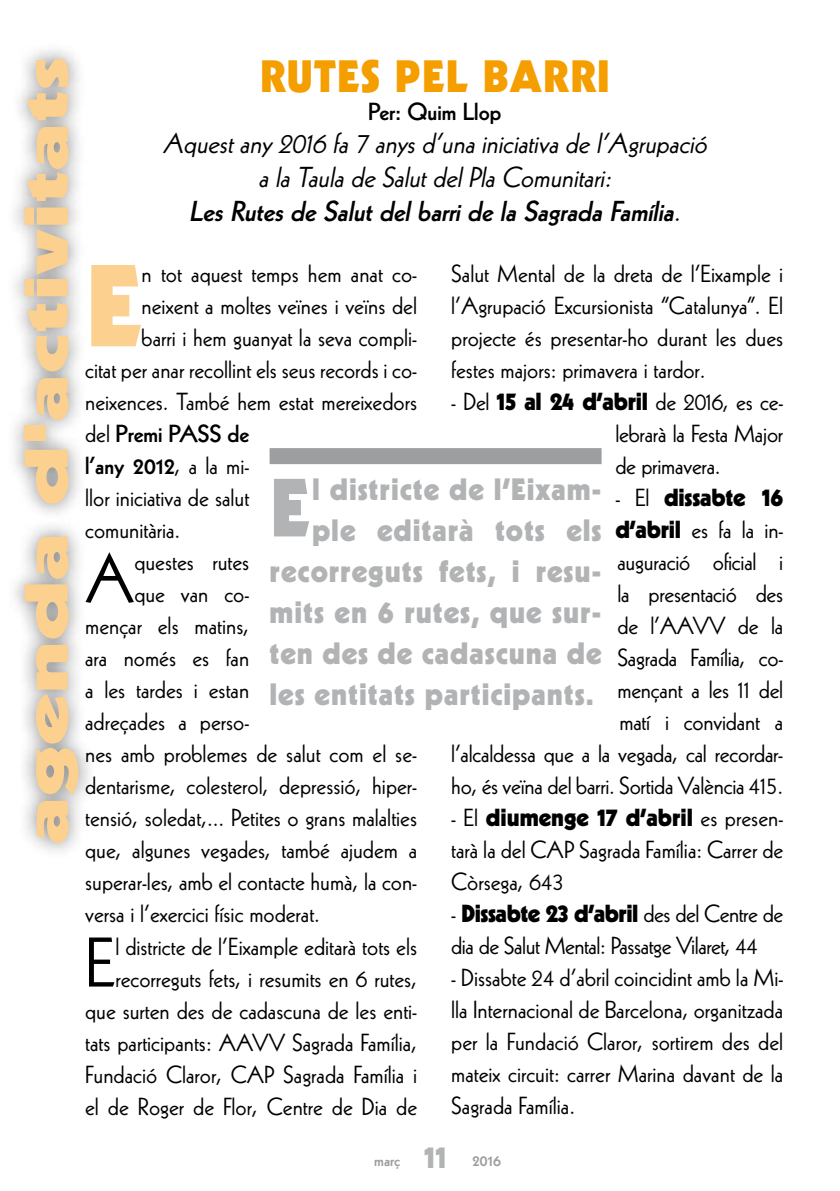
<style>
.page{position:relative;width:840px;height:1191px;background:#fff}
.page>*{position:absolute;margin:0;border:0;box-sizing:border-box;transform-origin:0 0}
.t1{font:900 112.8px "Kabel";color:#fcd08e}
.t2{font:900 80px "Kabel";color:#b1b3b4}
.t3{font:68px "Kabel";color:#000}
.t4{font:900 60px "Kabel";color:#fcd08e;scale:1.65 1}
.t5{font:900 44px "Kabel";letter-spacing:.025em;color:#f49e00}
.t6{font:900 30px/40.8px "Kabel";letter-spacing:.03em;color:#b1b3b4;text-align:right}
.t7{font:italic 28px/33.6px "Kabel";color:#000;text-align:center}
.t8{font:24px/32px "Kabel";color:#000;text-align:justify}
.t9{font:24px/32px "Kabel";letter-spacing:-.02em;color:#000}
.t10{font:800 24px "Kabel";color:#000}
.t11{font:800 16px "Kabel";color:#9c9e9f}
.s1{font-weight:800}
.s2{font-weight:900}
.s3{font-weight:400}
.s4{font-weight:900;font-size:30px;color:#b1b3b4}
</style>
<div class="page">
<div style="left:4px;top:40px;width:92px;height:819px;background:#000;opacity:.5"></div>
<div style="left:269px;top:448px;width:332px;height:16px;background:#9c9e9f"></div>
<h3 class="t4" style="left:8px;top:844px;width:479px;rotate:-90deg">agenda d'activitats</h3>
<h3 class="t5" style="left:259px;top:48px;width:351px">RUTES PEL BARRI</h3>
<p class="t10" style="left:368px;top:97px;width:134px">Per: Quim Llop</p>
<p class="t7" style="left:163px;top:127px;width:551px">Aquestany 2016 fa7 anysd’unainiciativade l’Agrupació alaTaulade SalutdelPlaComunitari:<br><span class="s1">LesRutesde Salutdelbarride la Sagrada Família</span>.</p>
<p class="t8" style="left:451px;top:258px;width:333px">Salut Mental de la dreta de l’Eixample i l’Agrupació Excursionista “Catalunya”. El projecte és presentar-ho durant les dues festes majors: primavera i tardor.</p>
<p class="t8" style="left:615px;top:386px;width:169px;text-indent:-164px">- Del <span class="s2">15 al 24 d’abril</span> de 2016, es ce&shy;lebrarà la Festa Major de primavera.</p>
<p class="t8" style="left:451px;top:482px;width:333px;text-align:right">- El <span class="s2">dissabte 16<br>d’abril</span> es fa la in-<br>auguració oficial i<br>la presentació des<br>de l’AAVV de la<br>Sagrada Família, co-<br>mençant a les 11 del<br>matí i convidant a<br>l’alcaldessa que a la vegada, cal recordar&shy;ho, és veïna del barri. Sortida València 415.</p>
<p class="t8" style="left:451px;top:802px;width:333px">- El <span class="s2">diumenge 17 d’abril</span> es presen&shy;tarà la del CAP Sagrada Família: Carrer de Còrsega, 643</p>
<p class="t9" style="left:451px;top:898px;width:333px">- <span class="s2">Dissabte 23 d’abril</span> des del Centre de dia de Salut Mental: Passatge Vilaret, 44</p>
<p class="t8" style="left:451px;top:962px;width:333px">- Dissabte 24 d’abril coincidint amb la Mi&shy;lla Internacional de Barcelona, organitzada per la Fundació Claror, sortirem des del mateix circuit: carrer Marina davant de la Sagrada Família.</p>
<h1 class="t1" style="left:85px;top:235px;width:58px">E</h1>
<p class="t8" style="left:141px;top:258px;width:277px">n tot aquest temps hem anat co-</p>
<p class="t8" style="left:141px;top:290px;width:277px">neixent a moltes veïnes i veïns del</p>
<p class="t8" style="left:141px;top:322px;width:277px">barri i hem guanyat la seva compli-</p>
<p class="t8" style="left:85px;top:354px;width:333px">citat per anar recollint els seus records i co-</p>
<p class="t8" style="left:85px;top:386px;width:333px">neixences. També hem estat mereixedors</p>
<p class="t10" style="left:85px;top:420px;width:165px"><span class="s3">del</span> Premi PASS de</p>
<p class="t10" style="left:85px;top:452px;width:165px">l’any 2012<span class="s3">, a la mi-</span></p>
<p class="t8" style="left:85px;top:482px;width:166px">llor iniciativa de salut</p>
<p class="t8" style="left:85px;top:514px;width:97px">comunitària.</p>
<h3 class="t3" style="left:85px;top:539px;width:51px">A</h3>
<p class="t8" style="left:134px;top:546px;width:116px">questes rutes</p>
<p class="t6" style="left:269px;top:469px;width:333px">l districte de l’Eixam&shy;ple editarà tots els recorreguts fets, i resu&shy;mits en 6 rutes, que sur&shy;ten des de cadascuna de les entitats participants.</p>
<h2 class="t2" style="left:269px;top:457px;width:41px">E</h2>
<p class="t8" style="left:134px;top:578px;width:116px">que van co-</p>
<p class="t8" style="left:85px;top:610px;width:166px">mençar els matins,</p>
<p class="t8" style="left:85px;top:642px;width:165px">ara només es fan</p>
<p class="t8" style="left:85px;top:674px;width:165px">a les tardes i estan</p>
<p class="t8" style="left:85px;top:706px;width:165px">adreçades a perso-</p>
<p class="t8" style="left:85px;top:738px;width:333px">nes amb problemes de salut com el se-</p>
<p class="t8" style="left:85px;top:770px;width:333px">dentarisme, colesterol, depressió, hiper-</p>
<p class="t8" style="left:85px;top:802px;width:333px">tensió, soledat,... Petites o grans malalties</p>
<p class="t8" style="left:85px;top:834px;width:333px">que, algunes vegades, també ajudem a</p>
<p class="t8" style="left:85px;top:866px;width:333px">superar-les, amb el contacte humà, la con-</p>
<p class="t8" style="left:85px;top:898px;width:236px">versa i l’exercici físic moderat.</p>
<h3 class="t3" style="left:85px;top:923px;width:32px">E</h3>
<p class="t8" style="left:85px;top:930px;width:333px;text-align:right">l districte de l’Eixample editarà tots els recorreguts fets, i resumits en 6 rutes, que surten des de cadascuna de les enti&shy;tats participants: AAVV Sagrada Família, Fundació Claror, CAP Sagrada Família i el de Roger de Flor, Centre de Dia de</p>
<p class="t11" style="left:374px;top:1151px;width:128px">març <span class="s4">11</span> 2016</p>
</div>
